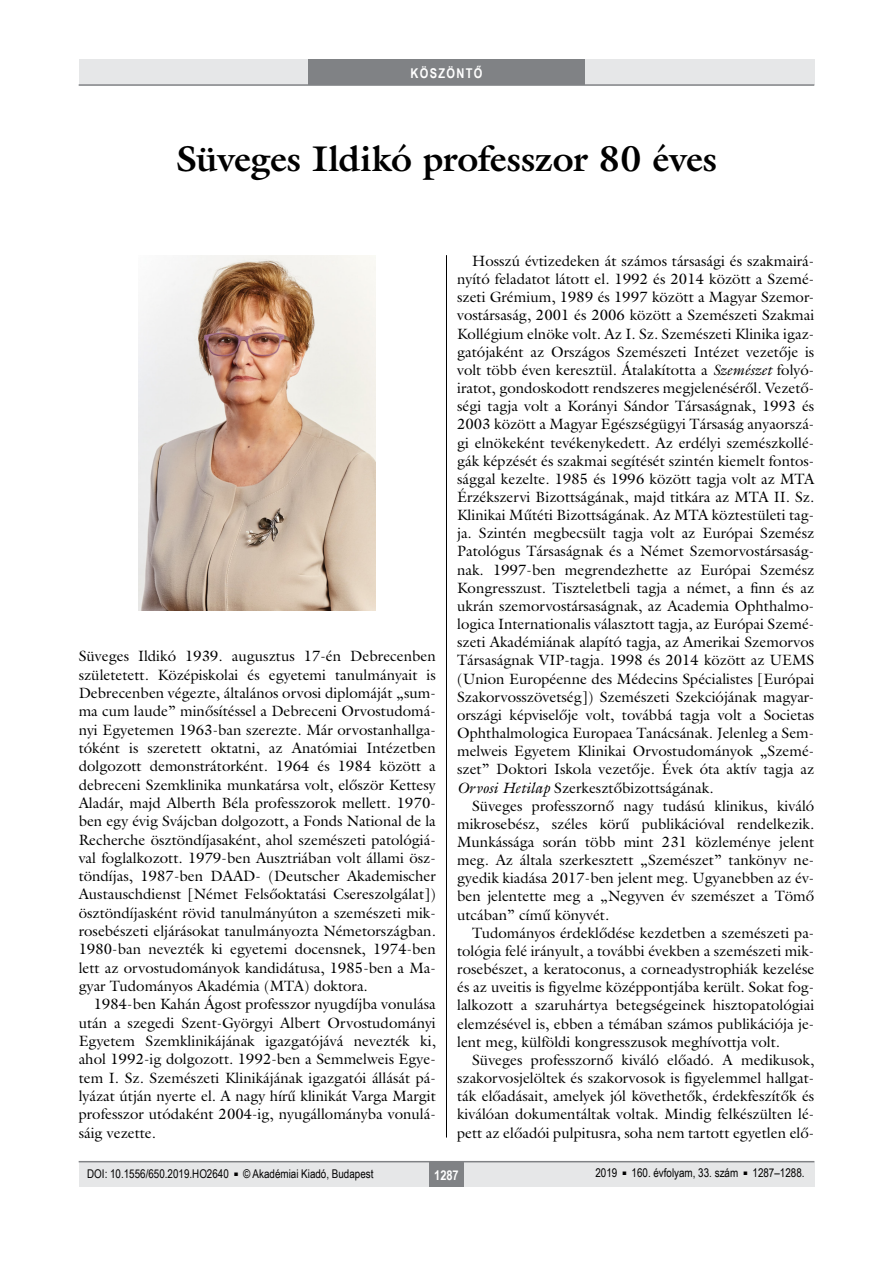
<style>
.page{position:relative;width:893px;height:1263px;background:#fff}
.page>*{position:absolute;margin:0;border:0;box-sizing:border-box;transform-origin:0 0}
.főcím{font:700 36px "Galliard Reg";letter-spacing:-.015em;color:#000}
.Body_Text{font:15px/18.1px "Galliard Reg";color:#000;text-align:justify}
.Body_tompa{font:15px/18.3px "Galliard Reg";color:#000;text-align:justify}
.rovatcim_jo{font:700 13.5px "Arial Narrow";letter-spacing:.1em;color:#fff}
.oldalszam{font:700 13.5px "Arial Narrow";color:#fff}
.pagina{font:12px "Arial Narrow";color:#000}
.s1{font-style:italic}
</style>
<div class="page">
<div style="left:79px;top:1161px;width:735px;height:25px;background:#e6e7e8"></div>
<div style="left:429px;top:1161px;width:34px;height:25px;background:#808285"></div>
<hr style="left:79px;top:1161px;width:735px;height:1px;background:#808285">
<div style="left:79px;top:60px;width:735px;height:25px;background:#e6e7e8"></div>
<div style="left:308px;top:60px;width:277px;height:25px;background:#808285"></div>
<hr style="left:79px;top:84px;width:735px;height:2px;background:#808285">
<img style="left:139px;top:255px;width:237px;height:355px">
<hr style="left:446px;top:255px;width:1px;height:882px;background:#000">
<p class="rovatcim_jo" style="left:410px;top:63px;width:73px">KÖSZÖNTŐ</p>
<p class="főcím" style="left:176px;top:135px;width:543px">Süveges Ildikó professzor 80 éves</p>
<p class="Body_tompa" style="left:79px;top:647px;width:359px">Süveges Ildikó 1939. augusztus 17-én Debrecenben születetett. Középiskolai és egyetemi tanulmányait is Debrecenben végezte, általános orvosi diplomáját „sum&shy;ma cum laude” minősítéssel a Debreceni Orvostudomá&shy;nyi Egyetemen 1963-ban szerezte. Már orvostanhallga&shy;tóként is szeretett oktatni, az Anatómiai Intézetben dolgozott demonstrátorként. 1964 és 1984 között a debreceni Szemklinika munkatársa volt, először Kettesy Aladár, majd Alberth Béla professzorok mellett. 1970- ben egy évig Svájcban dolgozott, a Fonds National de la Recherche ösztöndíjasaként, ahol szemészeti patológiá&shy;val foglalkozott. 1979-ben Ausztriában volt állami ösz&shy;töndíjas, 1987-ben DAAD- (Deutscher Akademischer Austauschdienst [Német Felsőoktatási Csereszolgálat]) ösztöndíjasként rövid tanulmányúton a szemészeti mik&shy;rosebészeti eljárásokat tanulmányozta Németországban.<br>1980-ban nevezték ki egyetemi docensnek, 1974-ben lett az orvostudományok kandidátusa, 1985-ben a Ma&shy;gyar Tudományos Akadémia (MTA) doktora.</p>
<p class="Body_Text" style="left:79px;top:995px;width:359px;text-indent:15px">1984-ben Kahán Ágost professzor nyugdíjba vonulása után a szegedi Szent-Györgyi Albert Orvostudományi Egyetem Szemklinikájának igazgatójává nevezték ki, ahol 1992-ig dolgozott. 1992-ben a Semmelweis Egye&shy;tem I. Sz. Szemészeti Klinikájának igazgatói állását pá&shy;lyázat útján nyerte el. A nagy hírű klinikát Varga Margit professzor utódaként 2004-ig, nyugállományba vonulá&shy;sáig vezette.</p>
<p class="Body_Text" style="left:457px;top:252px;width:359px;text-indent:15px">Hosszú évtizedeken át számos társasági és szakmairá&shy;nyító feladatot látott el. 1992 és 2014 között a Szemé&shy;szeti Grémium, 1989 és 1997 között a Magyar Szemor&shy;vostársaság, 2001 és 2006 között a Szemészeti Szakmai Kollégium elnöke volt. Az I. Sz. Szemészeti Klinika igaz&shy;gatójaként az Országos Szemészeti Intézet vezetője is volt több éven keresztül. Átalakította a <span class="s1">Szemészet</span> folyó&shy;iratot, gondoskodott rendszeres megjelenéséről. Vezető&shy;ségi tagja volt a Korányi Sándor Társaságnak, 1993 és 2003 között a Magyar Egészségügyi Társaság anyaorszá&shy;gi elnökeként tevékenykedett. Az erdélyi szemészkollé&shy;gák képzését és szakmai segítését szintén kiemelt fontos&shy;sággal kezelte. 1985 és 1996 között tagja volt az MTA Érzékszervi Bizottságának, majd titkára az MTA II. Sz.<br>Klinikai Műtéti Bizottságának. Az MTA köztestületi tag&shy;ja. Szintén megbecsült tagja volt az Európai Szemész Patológus Társaságnak és a Német Szemorvostársaság&shy;nak. 1997-ben megrendezhette az Európai Szemész Kongresszust. Tiszteletbeli tagja a német, a finn és az ukrán szemorvostársaságnak, az Academia Ophthalmo&shy;logica Internationalis választott tagja, az Európai Szemé&shy;szeti Akadémiának alapító tagja, az Amerikai Szemorvos Társaságnak VIP-tagja. 1998 és 2014 között az UEMS (Union Européenne des Médecins Spécialistes [Európai Szakorvosszövetség]) Szemészeti Szekciójának magyar&shy;országi képviselője volt, továbbá tagja volt a Societas Ophthalmologica Europaea Tanácsának. Jelenleg a Sem&shy;melweis Egyetem Klinikai Orvostudományok „Szemé&shy;szet” Doktori Iskola vezetője. Évek óta aktív tagja az <span class="s1">Orvosi Hetilap</span> Szerkesztőbizottságának.</p>
<p class="Body_Text" style="left:457px;top:796px;width:359px;text-indent:15px">Süveges professzornő nagy tudású klinikus, kiváló mikrosebész, széles körű publikációval rendelkezik.<br>Munkássága során több mint 231 közleménye jelent meg. Az általa szerkesztett „Szemészet” tankönyv ne&shy;gyedik kiadása 2017-ben jelent meg. Ugyanebben az év&shy;ben jelentette meg a „Negyven év szemészet a Tömő utcában” című könyvét.</p>
<p class="Body_Text" style="left:457px;top:923px;width:359px;text-indent:15px">Tudományos érdeklődése kezdetben a szemészeti pa&shy;tológia felé irányult, a további években a szemészeti mik&shy;rosebészet, a keratoconus, a corneadystrophiák kezelése és az uveitis is figyelme középpontjába került. Sokat fog&shy;lalkozott a szaruhártya betegségeinek hisztopatológiai elemzésével is, ebben a témában számos publikációja je&shy;lent meg, külföldi kongresszusok meghívottja volt.</p>
<p class="Body_Text" style="left:457px;top:1050px;width:359px;text-indent:15px">Süveges professzornő kiváló előadó. A medikusok, szakorvosjelöltek és szakorvosok is figyelemmel hallgat&shy;ták előadásait, amelyek jól követhetők, érdekfeszítők és kiválóan dokumentáltak voltak. Mindig felkészülten lé&shy;pett az előadói pulpitusra, soha nem tartott egyetlen elő-</p>
<p class="pagina" style="left:87px;top:1165px;width:288px">DOI: 10.1556/650.2019.HO2640 <sup>■</sup> © Akadémiai Kiadó, Budapest</p>
<p class="oldalszam" style="left:434px;top:1165px;width:26px">1287</p>
<p class="pagina" style="left:595px;top:1164px;width:211px">2019 <sup>■</sup> 160. évfolyam, 33. szám <sup>■</sup> 1287–1288.</p>
</div>
